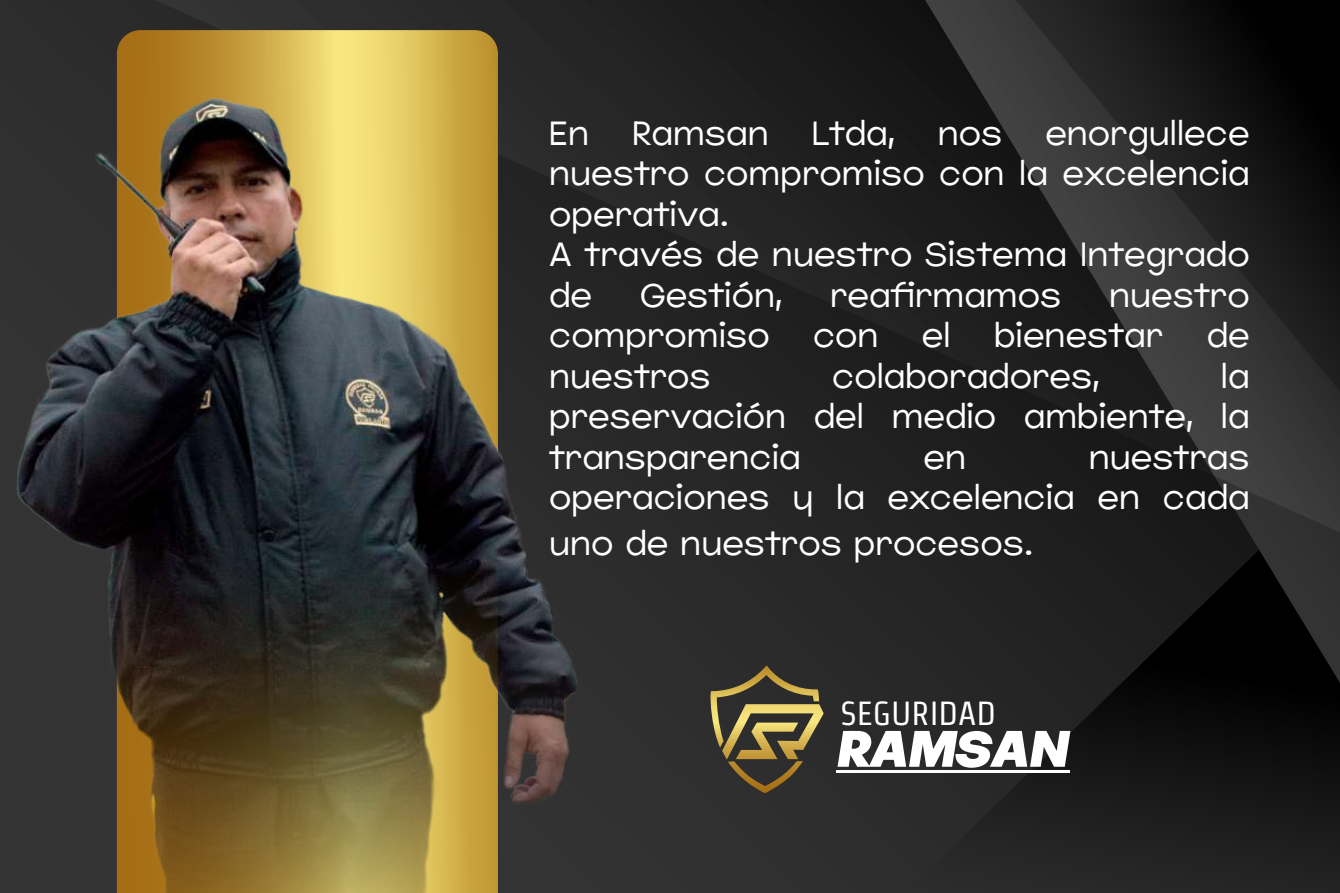
<style>
.page{position:relative;width:1340px;height:893px;background:#fff}
.page>*{position:absolute;margin:0;border:0;box-sizing:border-box;transform-origin:0 0}
.t1{font:italic 800 51.52px "Jumper PERSONALUSEONLY";color:#fff}
.t2{font:100 33.75px/40.5px "Jumper PERSONALUSEONLY";color:#fff}
.t3{font:33.3px "Strait";color:#fff}
</style>
<div class="page">
<div style="left:0;top:0;width:1339px;height:893px;background:#2c2c2c"></div>
<svg style="left:980px;top:683px;width:359px;height:202px"></svg>
<svg style="left:1005px;top:616px;width:334px;height:67px"></svg>
<svg style="left:643px;top:0;width:696px;height:616px;fill:#202020"></svg>
<svg style="left:710px;top:665px;width:113px;height:128px"></svg>
<hr style="left:836px;top:770px;width:233px;height:3px;background:#fff">
<img style="left:13px;top:0;width:630px;height:893px">
<svg style="left:1057px;top:555px;width:24px;height:1px"></svg>
<p class="t2" style="left:549px;top:112px;width:702px;text-indent:496px">enorgullece nuestro compromiso con la excelencia operativa.<br>A través de nuestro Sistema Integrado de</p>
<p class="t2" style="left:549px;top:112px;width:42px">En</p>
<p class="t2" style="left:632px;top:112px;width:138px">Ramsan</p>
<p class="t2" style="left:811px;top:112px;width:85px">Ltda,</p>
<p class="t2" style="left:937px;top:112px;width:66px">nos</p>
<p class="t2" style="left:640px;top:274px;width:144px">Gestión,</p>
<p class="t2" style="left:830px;top:274px;width:233px">reafirmamos</p>
<p class="t2" style="left:1109px;top:274px;width:142px">nuestro</p>
<p class="t2" style="left:549px;top:314px;width:222px">compromiso</p>
<p class="t2" style="left:813px;top:314px;width:67px">con</p>
<p class="t2" style="left:922px;top:314px;width:30px">el</p>
<p class="t2" style="left:994px;top:314px;width:171px">bienestar</p>
<p class="t2" style="left:1206px;top:314px;width:45px">de</p>
<p class="t2" style="left:549px;top:355px;width:163px">nuestros</p>
<p class="t2" style="left:832px;top:355px;width:269px">colaboradores,</p>
<p class="t2" style="left:549px;top:355px;width:702px;text-align:justify;text-indent:672px">la preservación del medio ambiente, la transparencia</p>
<p class="t2" style="left:549px;top:436px;width:702px;text-align:right">nuestras<br>operaciones y la excelencia en cada</p>
<p class="t2" style="left:549px;top:522px;width:485px">uno de nuestros procesos.</p>
<p class="t2" style="left:923px;top:436px;width:44px">en</p>
<p class="t3" style="left:840px;top:695px;width:157px">SEGURIDAD</p>
<h1 class="t1" style="left:837px;top:709px;width:233px">RAMSAN</h1>
</div>
